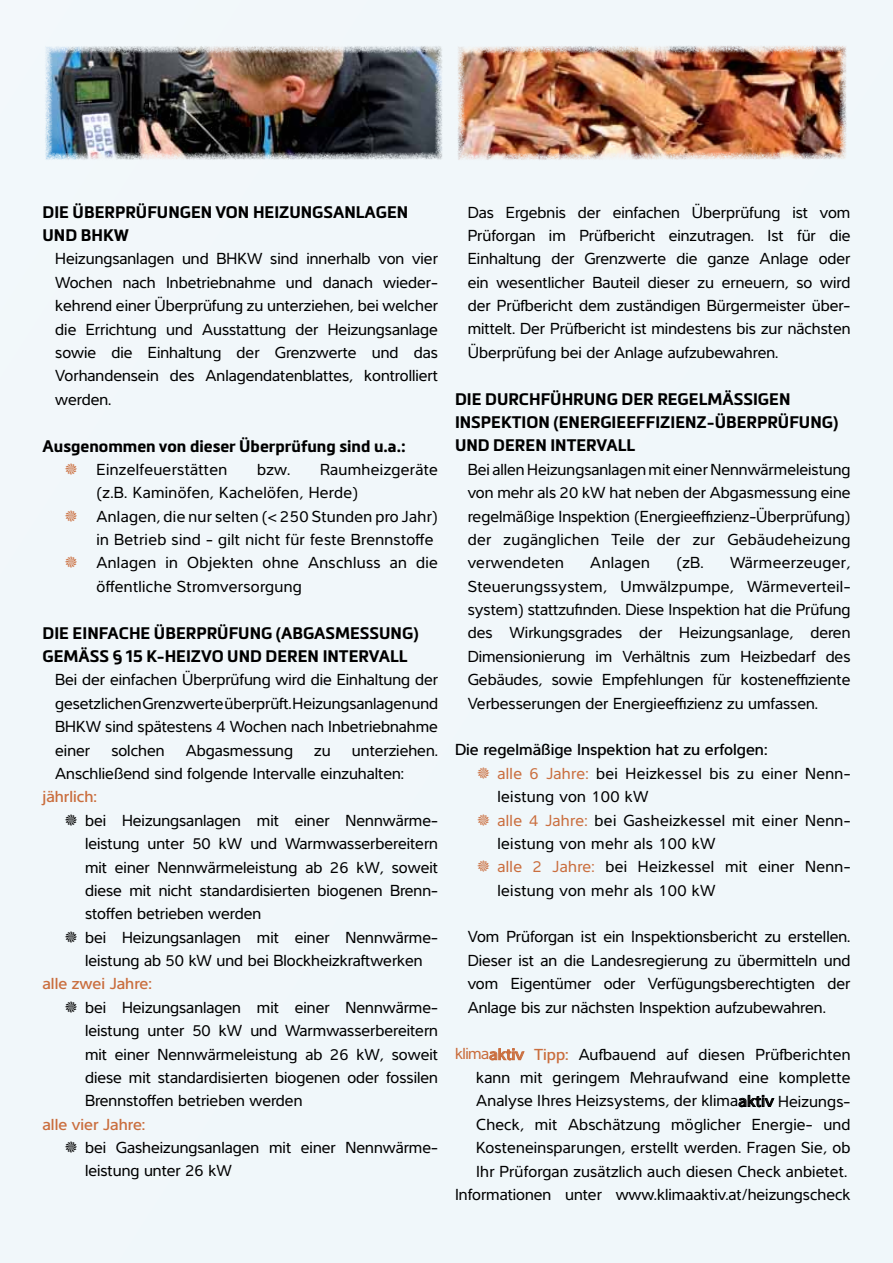
<style>
.page{position:relative;width:893px;height:1263px;background:#f1f7fa}
.page>*{position:absolute;margin:0;border:0;box-sizing:border-box;transform-origin:0 0}
.t1{font:16.5px/23.4px "Interval Pro";color:#000;text-align:justify}
.t2{font:16.5px/23.4px "Interval Pro";letter-spacing:.02em;color:#000}
.t3{font:700 16.5px/23.4px "Metronic Land Kaernten";color:#000}
.t4{font:500 16.5px "Interval Pro";color:#ca6e3e}
.s1{font-weight:500}
.s2{color:#ca6e3e}
.s3{font-weight:500;color:#ca6e3e}
</style>
<div class="page">
<svg style="left:489px;top:1048px;width:35px;height:12px"></svg>
<svg style="left:739px;top:1095px;width:35px;height:12px"></svg>
<img style="left:458px;top:45px;width:389px;height:115px">
<img style="left:45px;top:46px;width:397px;height:114px">
<p class="t3" style="left:43px;top:200px;width:367px">DIE ÜBERPRÜFUNGEN VON HEIZUNGSANLAGEN<br>UND BHKW</p>
<p class="t1" style="left:55px;top:247px;width:384px">Heizungsanlagen und BHKW sind innerhalb von vier Wochen nach Inbetriebnahme und danach wieder&shy;kehrend einer Überprüfung zu unterziehen, bei welcher die Errichtung und Ausstattung der Heizungsanlage sowie die Einhaltung der Grenzwerte und das Vorhandensein des Anlagendatenblattes, kontrolliert werden.</p>
<p class="t3" style="left:43px;top:434px;width:365px">Ausgenommen von dieser Überprüfung sind u.a.:</p>
<p class="t2" style="left:97px;top:457px;width:132px">Einzelfeuerstätten</p>
<p class="t1" style="left:257px;top:457px;width:35px">bzw.</p>
<p class="t2" style="left:97px;top:457px;width:343px;text-indent:224px">Raumheizgeräte (z.B. Kaminöfen, Kachelöfen, Herde)<br>Anlagen, die nur selten (&lt; 250 Stunden pro Jahr) in Betrieb sind - gilt nicht für feste Brennstoffe Anlagen in Objekten ohne Anschluss an die öffentliche Stromversorgung</p>
<p class="t3" style="left:43px;top:621px;width:378px">DIE EINFACHE ÜBERPRÜFUNG (ABGASMESSUNG)<br>GEMÄSS § 15 K-HEIZVO UND DEREN INTERVALL</p>
<p class="t1" style="left:55px;top:667px;width:384px">Bei der einfachen Überprüfung wird die Einhaltung der gesetzlichen Grenzwerte überprüft. Heizungsanlagen und BHKW sind spätestens 4 Wochen nach Inbetriebnahme einer</p>
<p class="t1" style="left:55px;top:738px;width:384px;text-indent:297px">unterziehen.<br>Anschließend sind folgende Intervalle einzuhalten:</p>
<p class="t4" style="left:43px;top:784px;width:56px">jährlich:</p>
<p class="t1" style="left:85px;top:808px;width:354px;text-align:left">bei Heizungsanlagen mit einer Nennwärme&shy;leistung unter 50 kW und Warmwasserbereitern mit einer Nennwärmeleistung ab 26 kW, soweit diese mit nicht standardisierten biogenen Brenn&shy;stoffen betrieben werden<br>bei Heizungsanlagen mit einer Nennwärme&shy;leistung ab 50 kW und bei Blockheizkraftwerken</p>
<p class="t4" style="left:43px;top:971px;width:111px">alle zwei Jahre:</p>
<p class="t1" style="left:85px;top:995px;width:354px">bei Heizungsanlagen mit einer Nennwärme&shy;leistung unter 50 kW und Warmwasserbereitern mit einer Nennwärmeleistung ab 26 kW, soweit diese mit standardisierten biogenen oder fossilen Brennstoffen betrieben werden</p>
<p class="t4" style="left:43px;top:1111px;width:104px">alle vier Jahre:</p>
<p class="t1" style="left:85px;top:1135px;width:354px">bei Gasheizungsanlagen mit einer Nennwärme&shy;leistung unter 26 kW</p>
<p class="t1" style="left:111px;top:738px;width:55px">solchen</p>
<p class="t1" style="left:186px;top:738px;width:109px">Abgasmessung</p>
<p class="t1" style="left:314px;top:738px;width:18px">zu</p>
<p class="t1" style="left:468px;top:200px;width:384px">Das Ergebnis der einfachen Überprüfung ist vom Prüforgan im Prüfbericht einzutragen. Ist für die Einhaltung der Grenzwerte die ganze Anlage oder ein wesentlicher Bauteil dieser zu erneuern, so wird der Prüfbericht dem zuständigen Bürgermeister über&shy;mittelt. Der Prüfbericht ist mindestens bis zur nächsten Überprüfung bei der Anlage aufzubewahren.</p>
<p class="t3" style="left:455px;top:387px;width:385px">DIE DURCHFÜHRUNG DER REGELMÄSSIGEN<br>INSPEKTION (ENERGIEEFFIZIENZ-ÜBERPRÜFUNG)<br>UND DEREN INTERVALL</p>
<p class="t1" style="left:468px;top:457px;width:384px">Bei allen Heizungsanlagen mit einer Nennwärmeleistung von mehr als 20 kW hat neben der Abgasmessung eine regelmäßige Inspektion (Energieeffizienz-Überprüfung) der zugänglichen Teile der zur Gebäudeheizung verwendeten</p>
<p class="t1" style="left:468px;top:550px;width:384px;text-indent:262px">Wärmeerzeuger, Steuerungssystem, Umwälzpumpe, Wärmeverteil&shy;system) stattzufinden. Diese Inspektion hat die Prüfung des Wirkungsgrades der Heizungsanlage, deren Dimensionierung im Verhältnis zum Heizbedarf des Gebäudes, sowie Empfehlungen für kosteneffiziente Verbesserungen der Energieeffizienz zu umfassen.</p>
<p class="t2" style="left:497px;top:737px;width:354px;text-indent:-43px"><span class="s1">Die regelmäßige Inspektion hat zu erfolgen:<br></span><span class="s2">alle 6 Jahre:</span> bei Heizkessel bis zu einer Nenn&shy;leistung von 100 kW<br><span class="s2">alle 4 Jahre:</span> bei Gasheizkessel mit einer Nenn&shy;leistung von mehr als 100 kW<br><span class="s2">alle 2 Jahre:</span> bei Heizkessel mit einer Nenn&shy;leistung von mehr als 100 kW</p>
<p class="t1" style="left:468px;top:924px;width:384px">Vom Prüforgan ist ein Inspektionsbericht zu erstellen.<br>Dieser ist an die Landesregierung zu übermitteln und vom Eigentümer oder Verfügungsberechtigten der Anlage bis zur nächsten Inspektion aufzubewahren.</p>
<p class="t1" style="left:455px;top:1042px;width:397px;text-align:right"><span class="s2">klima</span><span class="s3">aktiv Tipp:</span> Aufbauend auf diesen Prüfberichten kann mit geringem Mehraufwand eine komplette Analyse Ihres Heizsystems, der klima<span class="s1">aktiv</span> Heizungs-Check, mit Abschätzung möglicher Energie- und Kosteneinsparungen, erstellt werden. Fragen Sie, ob Ihr Prüforgan zusätzlich auch diesen Check anbietet.<br>Informationen unter www.klimaaktiv.at/heizungscheck</p>
<p class="t2" style="left:590px;top:550px;width:61px">Anlagen</p>
<p class="t1" style="left:676px;top:550px;width:29px">(zB.</p>
</div>
